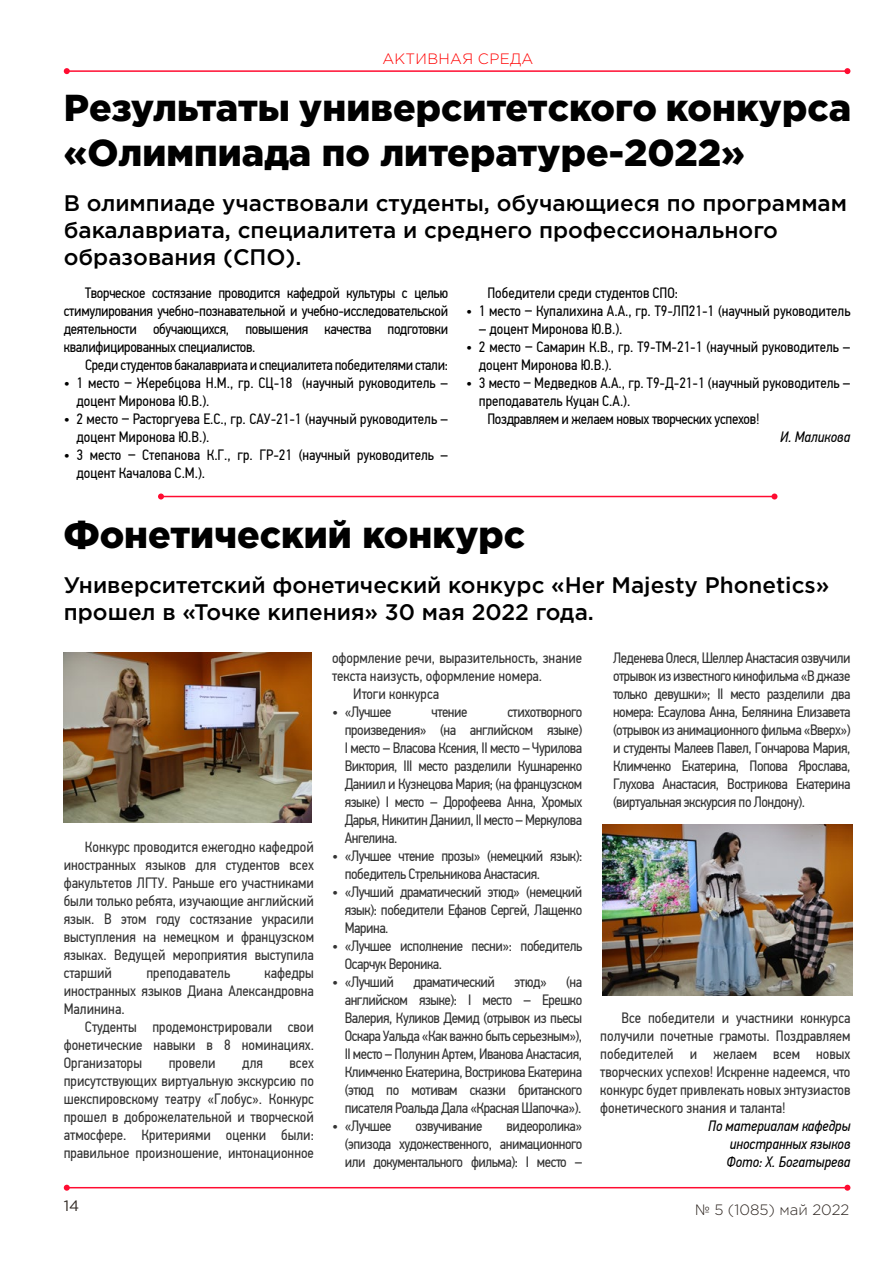
<style>
.page{position:relative;width:893px;height:1263px;background:#fff}
.page>*{position:absolute;margin:0;border:0;box-sizing:border-box;transform-origin:0 0}
.t1{font:900 37.5px/45px "Gotham Pro";color:#000}
.t2{font:500 22.5px/27px "Gotham Pro";color:#000}
.t3{font:15px/18px "PF Din Text Cond Pro";letter-spacing:-.03em;color:#333;text-align:justify}
.t4{font:15px/18px "PF Din Text Cond Pro";color:#000}
.t5{font:15px "PF Din Text Cond Pro";color:#333}
.t6{font:15px "PF Din Text Cond Pro";letter-spacing:-.02em;color:#000}
.t7{font:italic 15px/18px "PF Din Text Cond Pro";color:#000;text-align:justify}
.t8{font:300 15px "Gotham Pro";color:#2f2722}
.t9{font:300 15px "Gotham Pro";letter-spacing:.02em;color:#f00}
.t10{font:15px "Gotham Pro";color:#2f2722}
</style>
<div class="page">
<hr style="left:67px;top:70px;width:780px;height:2px;background:#ff0c31">
<svg style="left:64px;top:68px;width:6px;height:6px"></svg>
<svg style="left:844px;top:68px;width:6px;height:6px"></svg>
<hr style="left:67px;top:1187px;width:780px;height:1px;background:#ff0c31">
<svg style="left:64px;top:1185px;width:6px;height:6px"></svg>
<svg style="left:844px;top:1185px;width:6px;height:6px"></svg>
<img style="left:64px;top:652px;width:248px;height:171px">
<img style="left:602px;top:825px;width:251px;height:170px">
<hr style="left:161px;top:496px;width:613px;height:1px;background:#ff0c31">
<svg style="left:158px;top:493px;width:6px;height:6px"></svg>
<svg style="left:771px;top:493px;width:6px;height:6px"></svg>
<p class="t9" style="left:382px;top:50px;width:153px">АКТИВНАЯ СРЕДА</p>
<h1 class="t1" style="left:64px;top:84px;width:789px">Результаты университетского конкурса «Олимпиада по литературе-2022»</h1>
<h2 class="t2" style="left:64px;top:189px;width:785px">В олимпиаде участвовали студенты, обучающиеся по программам бакалавриата, специалитета и среднего профессионального образования (СПО).</h2>
<p class="t4" style="left:64px;top:284px;width:386px;text-align:justify;text-indent:21px">Творческое состязание проводится кафедрой культуры с целью стимулирования учебно-познавательной и учебно-исследовательской деятельности обучающихся, повышения качества подготовки квалифицированных специалистов.</p>
<p class="t6" style="left:85px;top:356px;width:365px">Среди студентов бакалавриата и специалитета победителями стали:</p>
<p class="t4" style="left:77px;top:374px;width:373px;text-indent:-13px">• 1 место – Жеребцова Н.М., гр. СЦ-18 (научный руководитель – доцент Миронова Ю.В.).</p>
<p class="t4" style="left:77px;top:410px;width:373px;text-indent:-13px">• 2 место – Расторгуева Е.С., гр. САУ-21-1 (научный руководитель – доцент Миронова Ю.В.).</p>
<p class="t4" style="left:77px;top:446px;width:373px;text-indent:-13px">• 3 место – Степанова К.Г., гр. ГР-21 (научный руководитель – доцент Качалова С.М.).</p>
<p class="t4" style="left:487px;top:284px;width:192px">Победители среди студентов СПО:</p>
<p class="t4" style="left:466px;top:302px;width:386px">• 1 место – Купалихина А.А., гр. Т9-ЛП21-1 (научный руководитель</p>
<p class="t4" style="left:479px;top:320px;width:145px">– доцент Миронова Ю.В.).</p>
<p class="t4" style="left:479px;top:338px;width:373px;text-indent:-13px">• 2 место – Самарин К.В., гр. Т9-ТМ-21-1 (научный руководитель – доцент Миронова Ю.В.).</p>
<p class="t4" style="left:466px;top:374px;width:386px">• 3 место – Медведков А.А., гр. Т9-Д-21-1 (научный руководитель –</p>
<p class="t4" style="left:479px;top:392px;width:153px">преподаватель Куцан С.А.).</p>
<p class="t6" style="left:487px;top:410px;width:274px">Поздравляем и желаем новых творческих успехов!</p>
<p class="t7" style="left:780px;top:428px;width:72px">И. Маликова</p>
<h1 class="t1" style="left:64px;top:512px;width:463px">Фонетический конкурс</h1>
<h2 class="t2" style="left:64px;top:571px;width:767px">Университетский фонетический конкурс «Her Majesty Phonetics» прошел в «Точке кипения» 30 мая 2022 года.</h2>
<p class="t3" style="left:64px;top:838px;width:252px;text-indent:21px">Конкурс проводится ежегодно кафедрой иностранных языков для студентов всех факультетов ЛГТУ. Раньше его участниками были только ребята, изучающие английский язык. В этом году состязание украсили выступления на немецком и французском языках. Ведущей мероприятия выступила старший</p>
<p class="t3" style="left:64px;top:964px;width:252px;text-indent:201px">кафедры иностранных языков Диана Александровна Малинина.</p>
<p class="t3" style="left:64px;top:1018px;width:252px;text-indent:21px">Студенты продемонстрировали свои фонетические навыки в 8 номинациях.<br>Организаторы</p>
<p class="t5" style="left:146px;top:964px;width:85px">преподаватель</p>
<p class="t3" style="left:64px;top:1054px;width:252px;text-indent:226px">всех присутствующих виртуальную экскурсию по шекспировскому театру «Глобус». Конкурс прошел в доброжелательной и творческой атмосфере. Критериями оценки были: правильное произношение, интонационное</p>
<p class="t5" style="left:169px;top:1054px;width:48px">провели</p>
<p class="t3" style="left:242px;top:1054px;width:22px">для</p>
<p class="t5" style="left:332px;top:649px;width:252px">оформление речи, выразительность, знание</p>
<p class="t5" style="left:332px;top:667px;width:212px">текста наизусть, оформление номера.</p>
<p class="t5" style="left:353px;top:685px;width:88px">Итоги конкурса</p>
<p class="t3" style="left:332px;top:703px;width:61px">• «Лучшее</p>
<p class="t3" style="left:431px;top:703px;width:38px">чтение</p>
<p class="t3" style="left:345px;top:703px;width:239px;text-indent:163px">стихотворного произведения» (на английском языке)<br>I место – Власова Ксения, II место – Чурилова Виктория, III место разделили Кушнаренко Даниил и Кузнецова Мария; (на французском языке) I место – Дорофеева Анна, Хромых Дарья, Никитин Даниил, II место – Меркулова Ангелина.</p>
<p class="t3" style="left:345px;top:847px;width:239px;text-indent:-13px">• «Лучшее чтение прозы» (немецкий язык): победитель Стрельникова Анастасия.</p>
<p class="t3" style="left:345px;top:883px;width:239px;text-indent:-13px">• «Лучший драматический этюд» (немецкий язык): победители Ефанов Сергей, Лащенко Марина.</p>
<p class="t3" style="left:345px;top:937px;width:239px;text-indent:-13px">• «Лучшее исполнение песни»: победитель<br>Осарчук Вероника.</p>
<p class="t3" style="left:332px;top:973px;width:63px">• «Лучший</p>
<p class="t3" style="left:413px;top:973px;width:83px">драматический</p>
<p class="t3" style="left:515px;top:973px;width:34px">этюд»</p>
<p class="t3" style="left:345px;top:973px;width:239px;text-indent:222px">(на английском языке): I место – Ерешко Валерия, Куликов Демид (отрывок из пьесы Оскара Уальда «Как важно быть серьезным»), II место – Полунин Артем, Иванова Анастасия, Климченко Екатерина, Вострикова Екатерина (этюд по мотивам сказки британского писателя Роальда Дала «Красная Шапочка»).</p>
<p class="t3" style="left:332px;top:1117px;width:61px">• «Лучшее</p>
<p class="t3" style="left:415px;top:1117px;width:69px">озвучивание</p>
<p class="t3" style="left:345px;top:1117px;width:239px;text-indent:162px">видеоролика» (эпизода художественного, анимационного или документального фильма): I место –</p>
<p class="t3" style="left:613px;top:649px;width:239px">Леденева Олеся, Шеллер Анастасия озвучили отрывок из известного кинофильма «В джазе только девушки»; II место разделили два номера: Есаулова Анна, Белянина Елизавета (отрывок из анимационного фильма «Вверх») и студенты Малеев Павел, Гончарова Мария, Климченко Екатерина, Попова Ярослава, Глухова Анастасия, Вострикова Екатерина (виртуальная экскурсия по Лондону).</p>
<p class="t3" style="left:600px;top:1009px;width:252px;text-indent:21px">Все победители и участники конкурса получили почетные грамоты. Поздравляем победителей и желаем всем новых творческих успехов! Искренне надеемся, что конкурс будет привлекать новых энтузиастов фонетического знания и таланта!</p>
<p class="t7" style="left:727px;top:1117px;width:125px;text-indent:-18px">По материалам кафедры иностранных языков Фото: Х. Богатырева</p>
<p class="t10" style="left:64px;top:1197px;width:17px">14</p>
<p class="t8" style="left:696px;top:1202px;width:155px">№ 5 (1085) май 2022</p>
</div>
